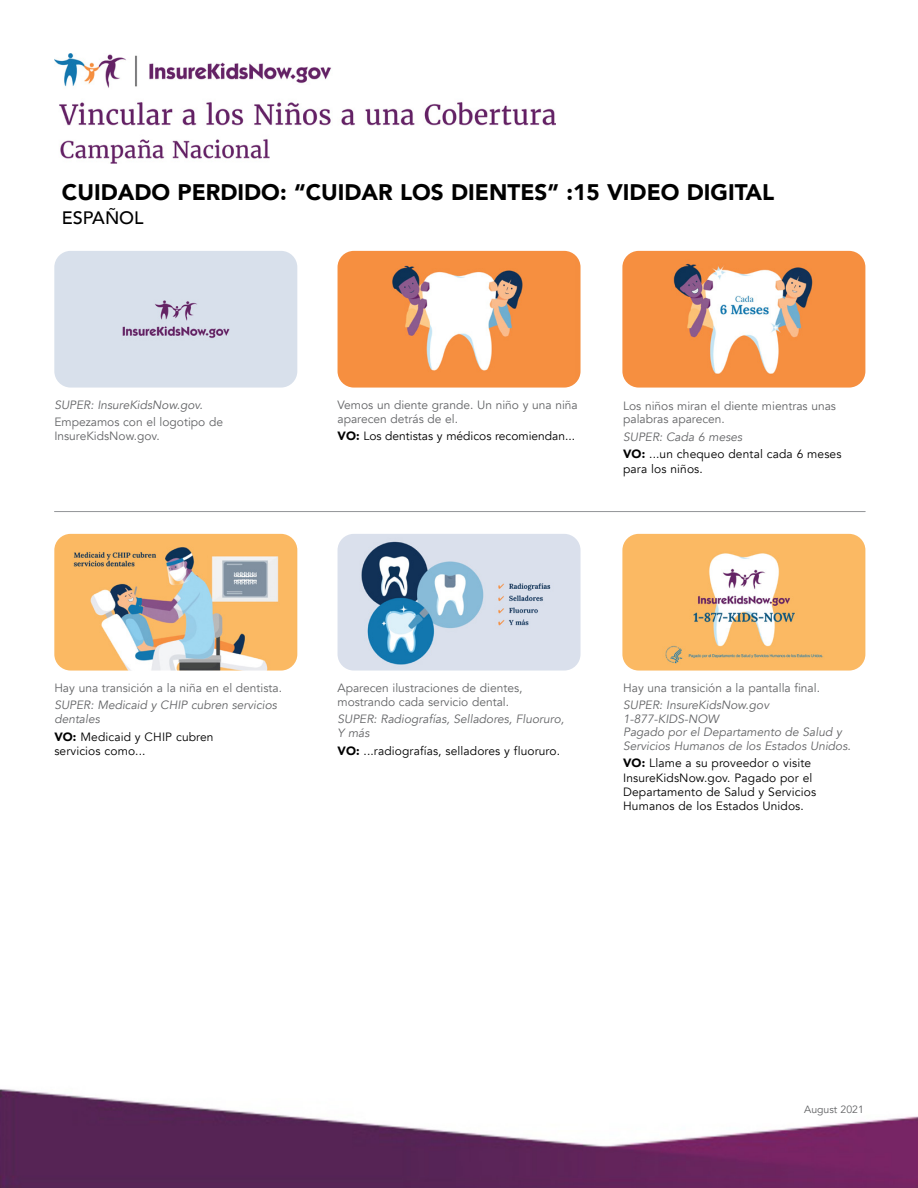
<style>
.page{position:relative;width:918px;height:1188px;background:#fff}
.page>*{position:absolute;margin:0;border:0;box-sizing:border-box;transform-origin:0 0}
.t1{font:900 22.5px "Avenir";color:#000}
.t2{font:500 18px "Avenir";color:#000}
.t3{font:12px/13.5px "Avenir";color:#636466}
.t4{font:12px/14.2px "Avenir";letter-spacing:.01em;color:#000}
.t5{font:italic 12px/14.2px "Avenir";color:#636466}
.t6{font:10.5px "Avenir";color:#636466}
.s1{font-weight:900}
.s2{font-style:italic}
</style>
<div class="page">
<hr style="left:54px;top:511px;width:811px;height:1px;background:#939598">
<img style="left:0;top:1089px;width:918px;height:99px">
<img style="left:54px;top:54px;width:502px;height:110px">
<div style="left:54px;top:251px;width:243px;height:137px;background:#d8e0eb"></div>
<img style="left:338px;top:251px;width:243px;height:137px">
<img style="left:622px;top:251px;width:243px;height:137px">
<img style="left:54px;top:534px;width:243px;height:137px">
<img style="left:338px;top:534px;width:243px;height:137px">
<img style="left:622px;top:534px;width:243px;height:137px">
<h1 class="t1" style="left:62px;top:173px;width:714px">CUIDADO PERDIDO: “CUIDAR LOS DIENTES” :15 VIDEO DIGITAL</h1>
<h1 class="t2" style="left:62px;top:202px;width:83px">ESPAÑOL</h1>
<p class="t5" style="left:54px;top:398px;width:150px">SUPER: InsureKidsNow.gov.</p>
<p class="t3" style="left:54px;top:416px;width:170px">Empezamos con el logotipo de<br>InsureKidsNow.gov.</p>
<p class="t3" style="left:338px;top:399px;width:242px">Vemos un diente grande. Un niño y una niña aparecen detrás de el.</p>
<p class="t4" style="left:338px;top:429px;width:239px"><span class="s1">VO:</span> Los dentistas y médicos recomiendan...</p>
<p class="t3" style="left:623px;top:399px;width:214px">Los niños miran el diente mientras unas palabras aparecen.</p>
<p class="t5" style="left:623px;top:430px;width:121px">SUPER: Cada 6 meses</p>
<p class="t4" style="left:623px;top:447px;width:220px"><span class="s1">VO:</span> ...un chequeo dental cada 6 meses para los niños.</p>
<p class="t3" style="left:54px;top:680px;width:229px;line-height:16.9px">Hay una transición a la niña en el dentista.<br><span class="s2">SUPER: Medicaid y CHIP cubren servicios</span></p>
<p class="t5" style="left:54px;top:712px;width:47px">dentales</p>
<p class="t4" style="left:54px;top:730px;width:161px"><span class="s1">VO:</span> Medicaid y CHIP cubren servicios como...</p>
<p class="t3" style="left:338px;top:682px;width:187px">Aparecen ilustraciones de dientes, mostrando cada servicio dental.</p>
<p class="t5" style="left:338px;top:712px;width:228px">SUPER: Radiografías, Selladores, Fluoruro,<br>Y más</p>
<p class="t4" style="left:338px;top:744px;width:224px"><span class="s1">VO:</span> ...radiografías, selladores y fluoruro.</p>
<p class="t3" style="left:623px;top:682px;width:198px">Hay una transición a la pantalla final.</p>
<p class="t5" style="left:623px;top:698px;width:148px">SUPER: InsureKidsNow.gov</p>
<p class="t5" style="left:623px;top:712px;width:97px">1-877-KIDS-NOW</p>
<p class="t5" style="left:623px;top:726px;width:229px;line-height:13.5px">Pagado por el Departamento de Salud y<br>Servicios Humanos de los Estados Unidos.</p>
<p class="t4" style="left:623px;top:756px;width:194px"><span class="s1">VO:</span> Llame a su proveedor o visite<br>InsureKidsNow.gov. Pagado por el<br>Departamento de Salud y Servicios<br>Humanos de los Estados Unidos.</p>
<p class="t6" style="left:804px;top:1103px;width:61px">August 2021</p>
</div>
